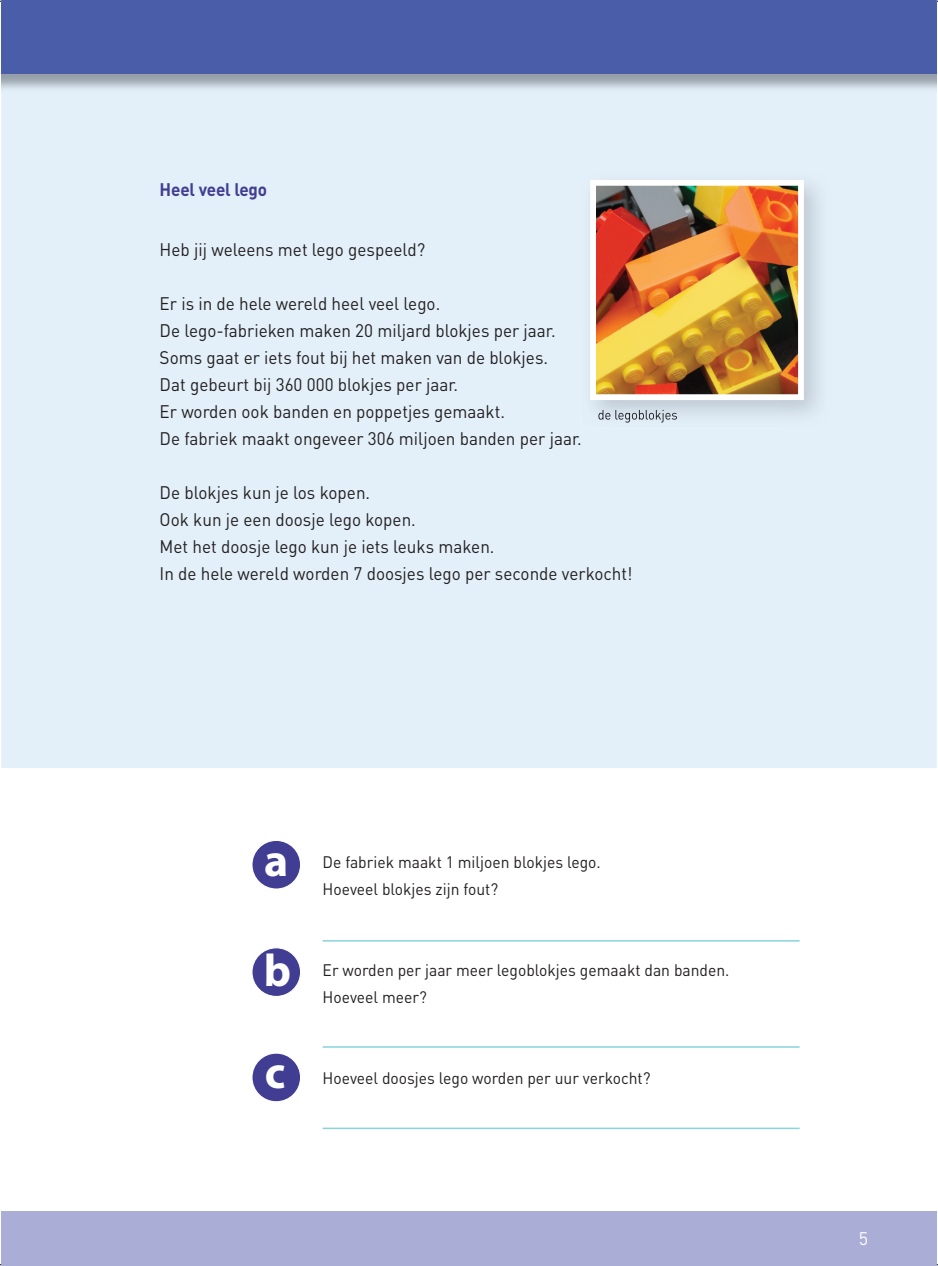
<style>
.page{position:relative;width:938px;height:1266px;background:#fff}
.page>*{position:absolute;margin:0;border:0;box-sizing:border-box;transform-origin:0 0}
.t1{font:700 45.75px "Myriad Pro";color:#fff}
.t2{font:18px/27px "DIN";color:#231f20;scale:.95 1}
.t3{font:700 18px "DIN";letter-spacing:-.01em;color:#413d92;scale:.95 1}
.t4{font:18px "DIN";color:#fff}
.t5{font:16.5px/27px "DIN";color:#231f20;scale:.95 1}
</style>
<div class="page">
<div style="left:1px;top:93px;width:936px;height:675px;background:#e3f0f9"></div>
<div style="left:1px;top:1211px;width:936px;height:54px;background:#aaadd6"></div>
<div style="left:1px;top:0;width:936px;height:74px;background:#4a5da9"></div>
<hr style="left:323px;top:940px;width:477px;height:1px;background:#88d3de">
<hr style="left:323px;top:1046px;width:477px;height:1px;background:#88d3de">
<hr style="left:323px;top:1127px;width:477px;height:2px;background:#88d3de">
<div style="left:252px;top:840px;width:49px;height:49px;background:#413d92;border-radius:50%"></div>
<div style="left:251px;top:839px;width:50px;height:50px;border:1px solid #fff;border-radius:50%"></div>
<div style="left:252px;top:947px;width:49px;height:49px;background:#413d92;border-radius:50%"></div>
<div style="left:251px;top:947px;width:50px;height:50px;border:1px solid #fff;border-radius:50%"></div>
<div style="left:252px;top:1053px;width:49px;height:48px;background:#413d92;border-radius:50%"></div>
<div style="left:251px;top:1052px;width:50px;height:50px;border:1px solid #fff;border-radius:50%"></div>
<img style="left:580px;top:170px;width:252px;height:258px">
<img style="left:598px;top:410px;width:79px;height:12px">
<img style="left:597px;top:187px;width:200px;height:206px">
<div style="left:590px;top:180px;width:214px;height:220px;border:6px solid #fff"></div>
<p class="t3" style="left:160px;top:178px;width:115px">Heel veel lego</p>
<p class="t2" style="left:160px;top:236px;width:281px">Heb jij weleens met lego gespeeld?</p>
<p class="t2" style="left:160px;top:290px;width:446px">Er is in de hele wereld heel veel lego.<br>De lego-fabrieken maken 20 miljard blokjes per jaar.<br>Soms gaat er iets fout bij het maken van de blokjes.<br>Dat gebeurt bij 360 000 blokjes per jaar.<br>Er worden ook banden en poppetjes gemaakt.<br>De fabriek maakt ongeveer 306 miljoen banden per jaar.</p>
<p class="t2" style="left:160px;top:479px;width:499px">De blokjes kun je los kopen.<br>Ook kun je een doosje lego kopen.<br>Met het doosje lego kun je iets leuks maken.<br>In de hele wereld worden 7 doosjes lego per seconde verkocht!</p>
<h1 class="t1" style="left:264px;top:830px;width:26px">a</h1>
<h1 class="t1" style="left:264px;top:940px;width:29px">b</h1>
<h1 class="t1" style="left:265px;top:1042px;width:22px">c</h1>
<p class="t5" style="left:323px;top:848px;width:294px">De fabriek maakt 1 miljoen blokjes lego.<br>Hoeveel blokjes zijn fout?</p>
<p class="t5" style="left:323px;top:956px;width:430px">Er worden per jaar meer legoblokjes gemaakt dan banden.<br>Hoeveel meer?</p>
<p class="t5" style="left:323px;top:1064px;width:347px">Hoeveel doosjes lego worden per uur verkocht?</p>
<p class="t4" style="left:859px;top:1227px;width:11px">5</p>
</div>
